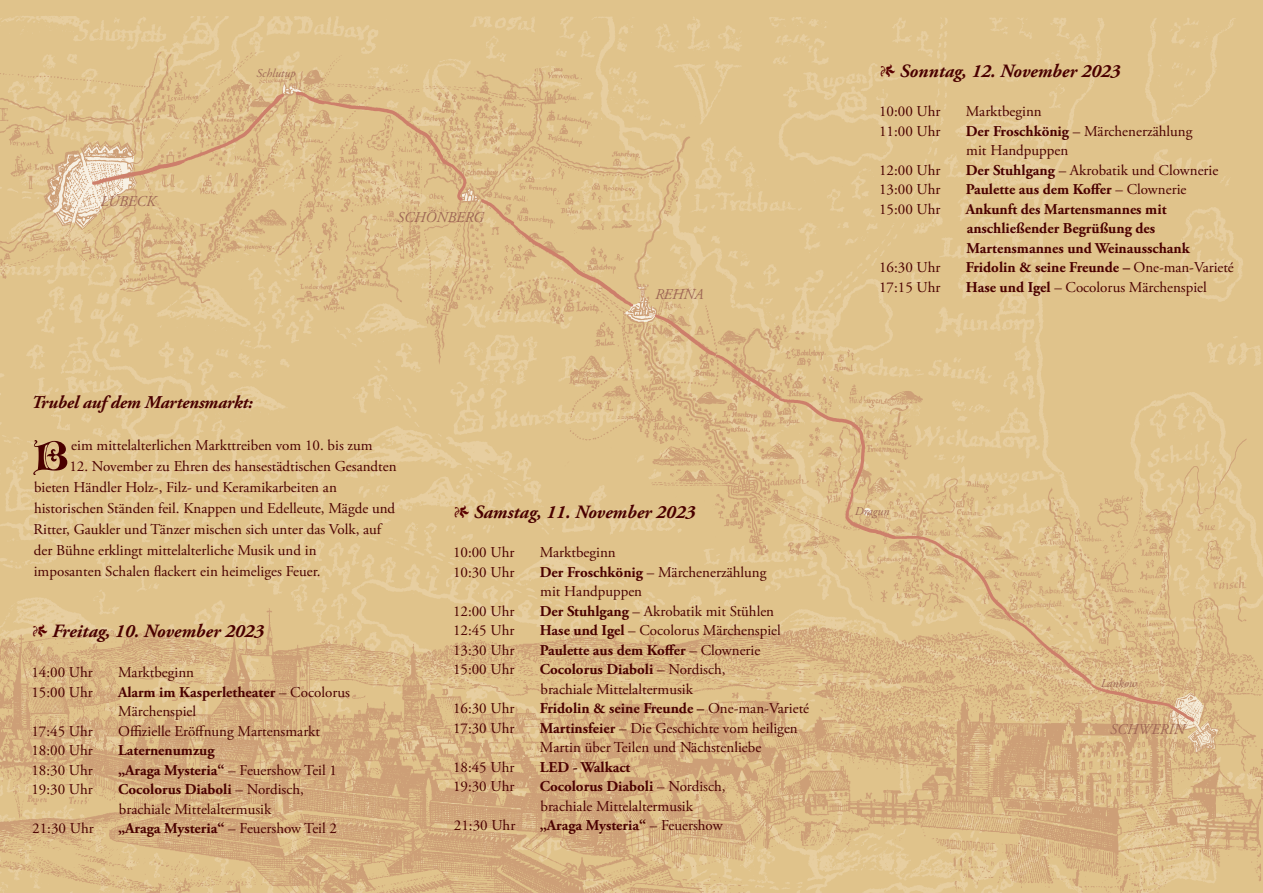
<style>
.page{position:relative;width:1263px;height:893px;background:#fff}
.page>*{position:absolute;margin:0;border:0;box-sizing:border-box;transform-origin:0 0}
.t1{font:italic 700 18.75px "Adobe Garamond Pro";color:#4a0000}
.t2{font:italic 700 18px "Adobe Garamond Pro";letter-spacing:-.01em;color:#4a0000}
.t3{font:15px/19.5px "Adobe Garamond Pro";color:#4a0000}
.t4{font:700 15px/19.5px "Adobe Garamond Pro";color:#4a0000}
.t5{font:italic 15px "Adobe Garamond Pro";color:#9e6655}
.t6{font:italic 12px "Adobe Garamond Pro";color:#9e6655}
.s1{font-weight:400;font-style:normal;color:#5a0000}
.s2{font-weight:400}
.s3{font-weight:700}
</style>
<div class="page">
<img style="left:0;top:1px;width:1263px;height:607px">
<img style="left:0;top:608px;width:1263px;height:285px">
<img style="left:0;top:51px;width:1249px;height:29px">
<img style="left:0;top:80px;width:1249px;height:723px">
<svg style="left:33px;top:440px;width:34px;height:35px"></svg>
<p class="t5" style="left:101px;top:192px;width:56px">LÜBECK</p>
<p class="t6" style="left:257px;top:66px;width:41px">Schlutup</p>
<p class="t5" style="left:397px;top:209px;width:88px">SCHÖNBERG</p>
<p class="t5" style="left:655px;top:285px;width:50px">REHNA</p>
<p class="t2" style="left:31px;top:392px;width:223px">Trubel auf dem Martensmarkt:</p>
<p class="t3" style="left:71px;top:436px;width:303px">eim mittelalterlichen Markttreiben vom 10. bis zum</p>
<p class="t3" style="left:34px;top:456px;width:365px;line-height:21px;text-indent:36px">12. November zu Ehren des hansestädtischen Gesandten bieten Händler Holz-, Filz- und Keramikarbeiten an historischen Ständen feil. Knappen und Edelleute, Mägde und Ritter, Gaukler und Tänzer mischen sich unter das Volk, auf der Bühne erklingt mittelalterliche Musik und in<br>imposanten Schalen flackert ein heimeliges Feuer.</p>
<p class="t1" style="left:31px;top:620px;width:234px"><span class="s1">1</span> Freitag, 10. November 2023</p>
<p class="t3" style="left:31px;top:663px;width:63px">14:00 Uhr</p>
<p class="t3" style="left:118px;top:663px;width:78px">Marktbeginn</p>
<p class="t3" style="left:31px;top:683px;width:63px">15:00 Uhr</p>
<p class="t4" style="left:118px;top:682px;width:233px">Alarm im Kasperletheater <span class="s2">– Cocolorus<br>Märchenspiel</span></p>
<p class="t3" style="left:31px;top:722px;width:63px">17:45 Uhr</p>
<p class="t3" style="left:118px;top:722px;width:203px">Offizielle Eröffnung Martensmarkt</p>
<p class="t3" style="left:31px;top:741px;width:63px">18:00 Uhr</p>
<p class="t4" style="left:118px;top:741px;width:98px">Laternenumzug</p>
<p class="t3" style="left:31px;top:761px;width:63px">18:30 Uhr</p>
<p class="t4" style="left:118px;top:760px;width:220px">„Araga Mysteria“ <span class="s2">– Feuershow Teil 1</span></p>
<p class="t3" style="left:31px;top:780px;width:63px">19:30 Uhr</p>
<p class="t3" style="left:118px;top:780px;width:187px"><span class="s3">Cocolorus Diaboli</span> – Nordisch, brachiale Mittelaltermusik</p>
<p class="t3" style="left:32px;top:819px;width:63px">21:30 Uhr</p>
<p class="t4" style="left:118px;top:819px;width:220px">„Araga Mysteria“ <span class="s2">– Feuershow Teil 2</span></p>
<p class="t1" style="left:453px;top:501px;width:244px"><span class="s1">1</span> Samstag, 11. November 2023</p>
<p class="t3" style="left:453px;top:543px;width:63px">10:00 Uhr</p>
<p class="t3" style="left:540px;top:543px;width:78px">Marktbeginn</p>
<p class="t3" style="left:453px;top:563px;width:63px">10:30 Uhr</p>
<p class="t3" style="left:540px;top:563px;width:228px"><span class="s3">Der Froschkönig</span> – Märchenerzählung mit Handpuppen</p>
<p class="t3" style="left:453px;top:602px;width:63px">12:00 Uhr</p>
<p class="t3" style="left:540px;top:602px;width:236px"><span class="s3">Der Stuhlgang</span> – Akrobatik mit Stühlen</p>
<p class="t3" style="left:453px;top:621px;width:63px">12:45 Uhr</p>
<p class="t3" style="left:540px;top:621px;width:243px"><span class="s3">Hase und Igel</span> – Cocolorus Märchenspiel</p>
<p class="t3" style="left:453px;top:641px;width:63px">13:30 Uhr</p>
<p class="t4" style="left:540px;top:640px;width:222px">Paulette aus dem Koffer <span class="s2">– Clownerie</span></p>
<p class="t3" style="left:453px;top:660px;width:63px">15:00 Uhr</p>
<p class="t3" style="left:540px;top:660px;width:187px"><span class="s3">Cocolorus Diaboli</span> – Nordisch, brachiale Mittelaltermusik</p>
<p class="t3" style="left:453px;top:699px;width:63px">16:30 Uhr</p>
<p class="t4" style="left:540px;top:699px;width:271px">Fridolin &amp; seine Freunde – <span class="s2">One-man-Varieté</span></p>
<p class="t3" style="left:453px;top:719px;width:63px">17:30 Uhr</p>
<p class="t3" style="left:540px;top:719px;width:260px"><span class="s3">Martinsfeier</span> – Die Geschichte vom heiligen<br>Martin über Teilen und Nächstenliebe</p>
<p class="t3" style="left:453px;top:758px;width:63px">18:45 Uhr</p>
<p class="t4" style="left:540px;top:757px;width:92px">LED - Walkact</p>
<p class="t3" style="left:453px;top:777px;width:63px">19:30 Uhr</p>
<p class="t3" style="left:540px;top:777px;width:187px"><span class="s3">Cocolorus Diaboli</span> – Nordisch, brachiale Mittelaltermusik</p>
<p class="t3" style="left:454px;top:816px;width:63px">21:30 Uhr</p>
<p class="t4" style="left:540px;top:816px;width:184px">„Araga Mysteria“ <span class="s2">– Feuershow</span></p>
<p class="t1" style="left:879px;top:61px;width:243px"><span class="s1">1</span> Sonntag, 12. November 2023</p>
<p class="t3" style="left:879px;top:102px;width:63px">10:00 Uhr</p>
<p class="t3" style="left:966px;top:102px;width:78px">Marktbeginn</p>
<p class="t3" style="left:879px;top:122px;width:63px">11:00 Uhr</p>
<p class="t3" style="left:966px;top:122px;width:228px"><span class="s3">Der Froschkönig</span> – Märchenerzählung mit Handpuppen</p>
<p class="t3" style="left:879px;top:161px;width:63px">12:00 Uhr</p>
<p class="t3" style="left:966px;top:161px;width:254px"><span class="s3">Der Stuhlgang</span> – Akrobatik und Clownerie</p>
<p class="t3" style="left:879px;top:180px;width:63px">13:00 Uhr</p>
<p class="t4" style="left:966px;top:180px;width:222px">Paulette aus dem Koffer <span class="s2">– Clownerie</span></p>
<p class="t3" style="left:879px;top:200px;width:63px">15:00 Uhr</p>
<p class="t4" style="left:966px;top:200px;width:225px">Ankunft des Martensmannes mit anschließender Begrüßung des<br>Martensmannes und Weinausschank</p>
<p class="t3" style="left:879px;top:258px;width:63px">16:30 Uhr</p>
<p class="t4" style="left:966px;top:258px;width:269px">Fridolin &amp; seine Freunde – <span class="s2">One-man-Varieté</span></p>
<p class="t3" style="left:879px;top:278px;width:63px">17:15 Uhr</p>
<p class="t3" style="left:966px;top:278px;width:243px"><span class="s3">Hase und Igel</span> – Cocolorus Märchenspiel</p>
<p class="t6" style="left:855px;top:504px;width:36px">Dragun</p>
<p class="t6" style="left:1101px;top:676px;width:37px">Lankow</p>
<p class="t5" style="left:1110px;top:720px;width:76px">SCHWERIN</p>
</div>
